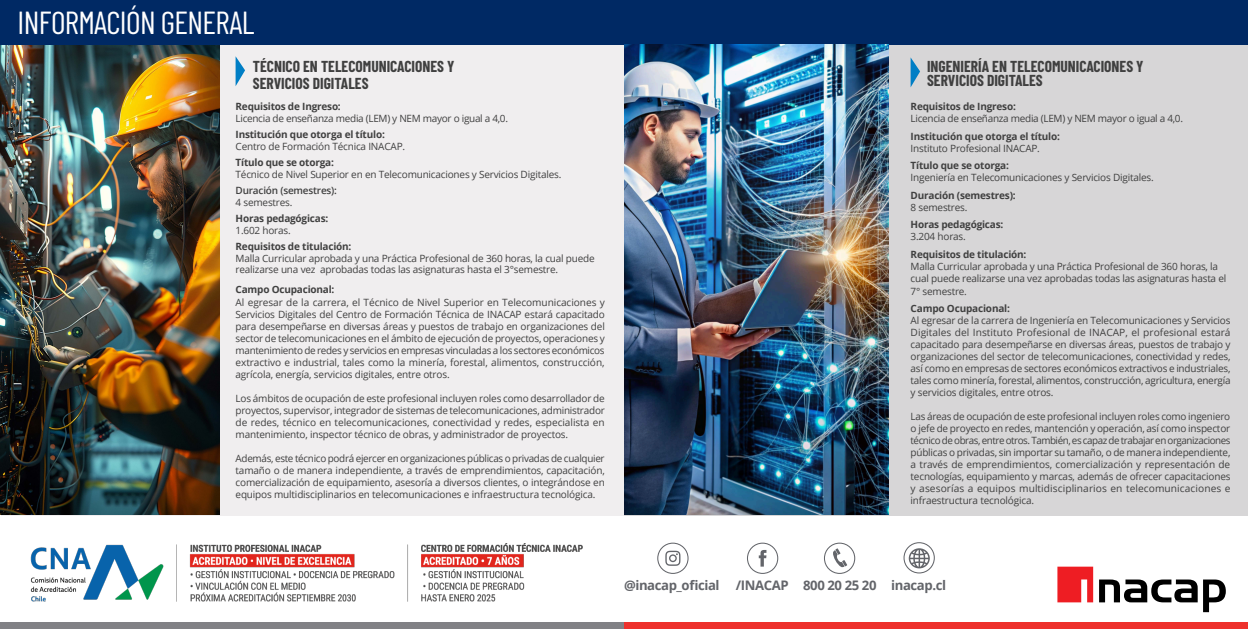
<style>
.page{position:relative;width:1248px;height:629px;background:#fff}
.page>*{position:absolute;margin:0;border:0;box-sizing:border-box;transform-origin:0 0}
.t1{font:31.85px "Barlow Condensed";letter-spacing:-.02em;color:#fff}
.t2{font:700 15.45px/17px "Barlow Condensed";color:#404040}
.t3{font:700 13.15px "Open Sans";letter-spacing:-.03em;color:#63656a}
.t4{font:10px/12px "Open Sans";letter-spacing:-.02em;color:#404040;text-align:justify}
.t5{font:700 10px "Open Sans";letter-spacing:-.02em;color:#404040}
.t6{font:600 10px "Open Sans";letter-spacing:-.02em;color:#404040}
</style>
<div class="page">
<div style="left:1px;top:22px;width:623px;height:493px;background:#f0eeef"></div>
<img style="left:0;top:44px;width:220px;height:471px">
<div style="left:624px;top:0;width:624px;height:515px;background:#d7d6d7"></div>
<div style="left:0;top:622px;width:624px;height:7px;background:#818185"></div>
<div style="left:624px;top:622px;width:624px;height:7px;background:#ee312c"></div>
<svg style="left:235px;top:56px;width:10px;height:30px"></svg>
<svg style="left:910px;top:57px;width:10px;height:30px"></svg>
<div style="left:0;top:0;width:1248px;height:44px;background:#002964"></div>
<img style="left:624px;top:44px;width:264px;height:471px">
<img style="left:30px;top:543px;width:553px;height:59px">
<div style="left:824px;top:543px;width:31px;height:31px;border:1px solid #63656a;border-radius:50%"></div>
<svg style="left:665px;top:551px;width:15px;height:15px"></svg>
<div style="left:657px;top:543px;width:31px;height:31px;border:1px solid #63656a;border-radius:50%"></div>
<svg style="left:758px;top:550px;width:8px;height:17px"></svg>
<div style="left:747px;top:543px;width:31px;height:31px;border:1px solid #63656a;border-radius:50%"></div>
<svg style="left:833px;top:548px;width:14px;height:19px"></svg>
<div style="left:903px;top:542px;width:31px;height:31px;border:1px solid #63656a;border-radius:50%"></div>
<svg style="left:908px;top:548px;width:21px;height:20px"></svg>
<svg style="left:1057px;top:567px;width:36px;height:35px"></svg>
<svg style="left:1099px;top:579px;width:98px;height:23px"></svg>
<svg style="left:1203px;top:579px;width:22px;height:33px"></svg>
<h1 class="t1" style="left:18px;top:0;width:238px">INFORMACIÓN GENERAL</h1>
<h2 class="t2" style="left:253px;top:57px;width:203px">TÉCNICO EN TELECOMUNICACIONES Y<br>SERVICIOS DIGITALES</h2>
<h2 class="t2" style="left:927px;top:58px;width:218px;line-height:13.8px">INGENIERÍA EN TELECOMUNICACIONES Y<br>SERVICIOS DIGITALES</h2>
<p class="t5" style="left:910px;top:99px;width:107px">Requisitos de Ingreso:</p>
<p class="t4" style="left:910px;top:112px;width:274px">Licencia de enseñanza media (LEM) y NEM mayor o igual a 4,0.</p>
<p class="t5" style="left:910px;top:129px;width:151px">Institución que otorga el título:</p>
<p class="t4" style="left:910px;top:142px;width:131px">Instituto Profesional INACAP.</p>
<p class="t5" style="left:910px;top:158px;width:100px">Título que se otorga:</p>
<p class="t4" style="left:910px;top:171px;width:245px">Ingeniería en Telecomunicaciones y Servicios Digitales.</p>
<p class="t5" style="left:910px;top:188px;width:107px">Duración (semestres):</p>
<p class="t4" style="left:910px;top:201px;width:58px">8 semestres.</p>
<p class="t5" style="left:910px;top:217px;width:94px">Horas pedagógicas:</p>
<p class="t4" style="left:910px;top:231px;width:57px">3.204 horas.</p>
<p class="t5" style="left:910px;top:247px;width:117px">Requisitos de titulación:</p>
<p class="t4" style="left:910px;top:260px;width:317px;line-height:12.2px;text-align:left">Malla Curricular aprobada y una Práctica Profesional de 360 horas, la cual puede realizarse una vez aprobadas todas las asignaturas hasta el<br>7° semestre.</p>
<p class="t5" style="left:910px;top:301px;width:101px">Campo Ocupacional:</p>
<p class="t4" style="left:910px;top:314px;width:321px">Al egresar de la carrera de Ingeniería en Telecomunicaciones y Servicios Digitales del Instituto Profesional de INACAP, el profesional estará capacitado para desempeñarse en diversas áreas, puestos de trabajo y organizaciones del sector de telecomunicaciones, conectividad y redes, así como en empresas de sectores económicos extractivos e industriales, tales como minería, forestal, alimentos, construcción, agricultura, energía y servicios digitales, entre otros.</p>
<p class="t4" style="left:910px;top:410px;width:321px">Las áreas de ocupación de este profesional incluyen roles como ingeniero o jefe de proyecto en redes, mantención y operación, así como inspector técnico de obras, entre otros. También, es capaz de trabajar en organizaciones públicas o privadas, sin importar su tamaño, o de manera independiente, a través de emprendimientos, comercialización y representación de tecnologías, equipamiento y marcas, además de ofrecer capacitaciones y asesorías a equipos multidisciplinarios en telecomunicaciones e infraestructura tecnológica.</p>
<p class="t5" style="left:235px;top:99px;width:107px">Requisitos de Ingreso:</p>
<p class="t4" style="left:235px;top:112px;width:274px">Licencia de enseñanza media (LEM) y NEM mayor o igual a 4,0.</p>
<p class="t5" style="left:235px;top:127px;width:151px">Institución que otorga el título:</p>
<p class="t4" style="left:235px;top:140px;width:171px">Centro de Formación Técnica INACAP.</p>
<p class="t5" style="left:235px;top:155px;width:100px">Título que se otorga:</p>
<p class="t4" style="left:235px;top:168px;width:327px">Técnico de Nivel Superior en en Telecomunicaciones y Servicios Digitales.</p>
<p class="t6" style="left:235px;top:183px;width:103px">Duración (semestres):</p>
<p class="t4" style="left:235px;top:196px;width:58px">4 semestres.</p>
<p class="t5" style="left:235px;top:211px;width:94px">Horas pedagógicas:</p>
<p class="t4" style="left:235px;top:224px;width:57px">1.602 horas.</p>
<p class="t5" style="left:235px;top:239px;width:117px">Requisitos de titulación:</p>
<p class="t4" style="left:235px;top:252px;width:361px;line-height:11.5px">Malla Curricular aprobada y una Práctica Profesional de 360 horas, la cual puede realizarse una vez aprobadas todas las asignaturas hasta el 3°semestre.</p>
<p class="t5" style="left:235px;top:282px;width:100px">Campo Ocupacional:</p>
<p class="t4" style="left:235px;top:296px;width:371px">Al egresar de la carrera, el Técnico de Nivel Superior en Telecomunicaciones y Servicios Digitales del Centro de Formación Técnica de INACAP estará capacitado para desempeñarse en diversas áreas y puestos de trabajo en organizaciones del sector de telecomunicaciones en el ámbito de ejecución de proyectos, operaciones y mantenimiento de redes y servicios en empresas vinculadas a los sectores económicos extractivo e industrial, tales como la minería, forestal, alimentos, construcción, agrícola, energía, servicios digitales, entre otros.</p>
<p class="t4" style="left:235px;top:392px;width:371px">Los ámbitos de ocupación de este profesional incluyen roles como desarrollador de proyectos, supervisor, integrador de sistemas de telecomunicaciones, administrador de redes, técnico en telecomunicaciones, conectividad y redes, especialista en mantenimiento, inspector técnico de obras, y administrador de proyectos.</p>
<p class="t4" style="left:235px;top:452px;width:371px">Además, este técnico podrá ejercer en organizaciones públicas o privadas de cualquier tamaño o de manera independiente, a través de emprendimientos, capacitación, comercialización de equipamiento, asesoría a diversos clientes, o integrándose en equipos multidisciplinarios en telecomunicaciones e infraestructura tecnológica.</p>
<h3 class="t3" style="left:624px;top:576px;width:323px">@inacap_oficial /INACAP 800 20 25 20 inacap.cl</h3>
</div>
